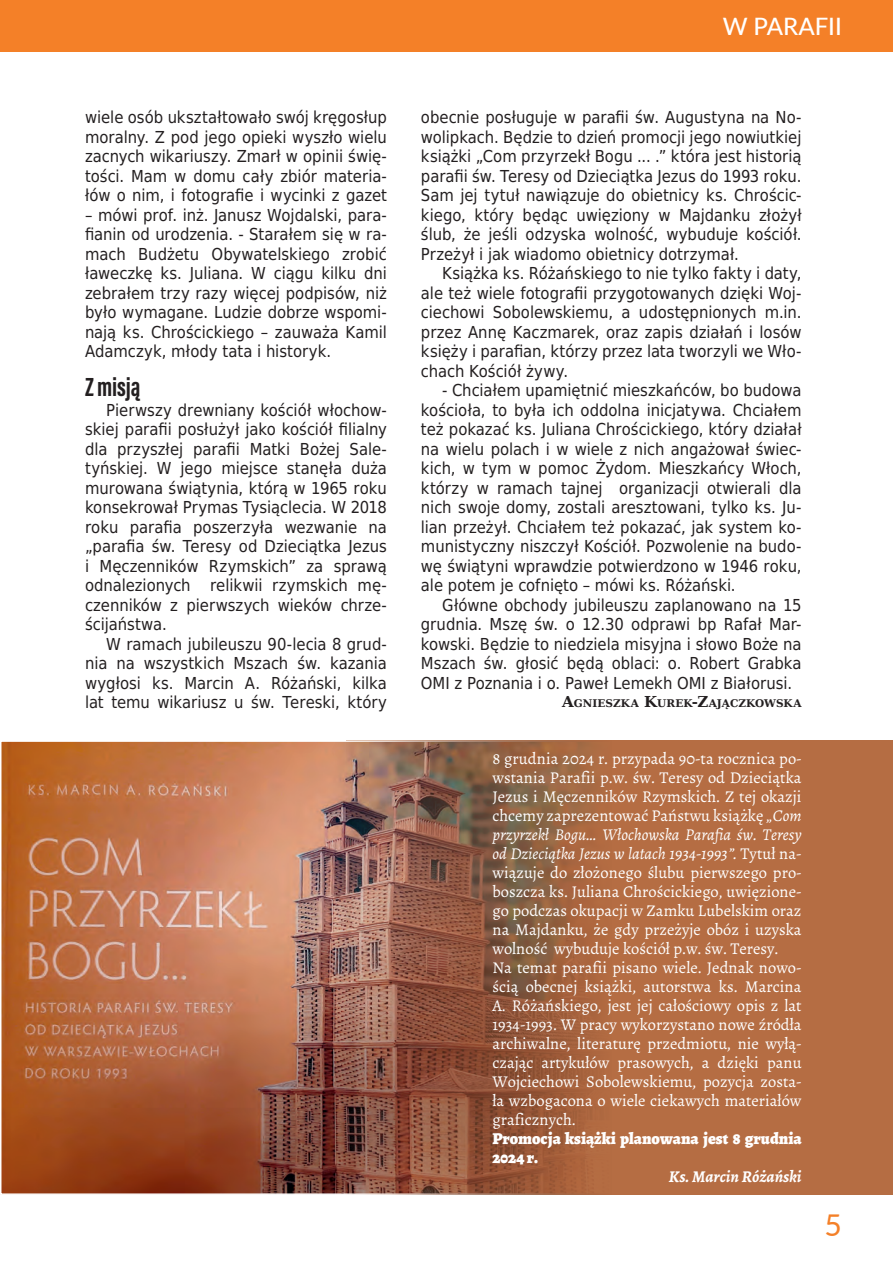
<style>
.page{position:relative;width:893px;height:1263px;background:#fff}
.page>*{position:absolute;margin:0;border:0;box-sizing:border-box;transform-origin:0 0}
.t1{font:30px "Lato";color:#f48028}
.Akapit_z_listą{font:700 27px "Acumin Pro Extra Cond";letter-spacing:-.005em;color:#231f20}
.t2{font:500 24px "Lato";color:#fff}
.Akapit_z_listą-2{font:16.5px/19.5px "DejaVu Sans Condensed";color:#231f20;text-align:justify}
.t3{font:16.5px/18.9px "Alegreya";color:#fff;text-align:justify}
.t4{font:900 16.5px/19px "Alegreya";color:#fff}
.t5{font:italic 700 16.5px "Alegreya";color:#fff}
.Akapit_z_listą-3{font:700 10.5px "DejaVu Serif";letter-spacing:.005em;color:#231f20}
.s1{font-size:15px}
.s2{font-style:italic}
</style>
<div class="page">
<div style="left:346px;top:740px;width:547px;height:455px;background:#b56d43"></div>
<img style="left:3px;top:743px;width:595px;height:449px">
<div style="left:0;top:740px;width:612px;height:455px;border:2px solid #fff"></div>
<img style="left:0;top:51px;width:1px;height:976px">
<div style="left:0;top:0;width:893px;height:51px;background:#f48028"></div>
<p class="Akapit_z_listą-2" style="left:85px;top:107px;width:303px">wiele osób ukształtowało swój kręgosłup moralny. Z pod jego opieki wyszło wielu zacnych wikariuszy. Zmarł w opinii świę&shy;tości. Mam w domu cały zbiór materia&shy;łów o nim, i fotografie i wycinki z gazet</p>
<p class="Akapit_z_listą-2" style="left:85px;top:205px;width:303px">– mówi prof. inż. Janusz Wojdalski, para&shy;fianin od urodzenia. - Starałem się w ra&shy;mach Budżetu Obywatelskiego zrobić ławeczkę ks. Juliana. W ciągu kilku dni zebrałem trzy razy więcej podpisów, niż było wymagane. Ludzie dobrze wspomi&shy;nają ks. Chrościckiego – zauważa Kamil Adamczyk, młody tata i historyk.</p>
<p class="Akapit_z_listą" style="left:85px;top:370px;width:57px">Z misją</p>
<p class="Akapit_z_listą-2" style="left:85px;top:400px;width:303px;text-indent:21px">Pierwszy drewniany kościół włochow&shy;skiej parafii posłużył jako kościół filialny dla przyszłej parafii Matki Bożej Sale&shy;tyńskiej. W jego miejsce stanęła duża murowana świątynia, którą w 1965 roku konsekrował Prymas Tysiąclecia. W 2018 roku parafia poszerzyła wezwanie na „parafia św. Teresy od Dzieciątka Jezus i Męczenników Rzymskich” za sprawą odnalezionych relikwii rzymskich mę&shy;czenników z pierwszych wieków chrze&shy;ścijaństwa.</p>
<p class="Akapit_z_listą-2" style="left:85px;top:634px;width:303px;text-indent:21px">W ramach jubileuszu 90-lecia 8 grud&shy;nia na wszystkich Mszach św. kazania wygłosi ks. Marcin A. Różański, kilka lat temu wikariusz u św. Tereski, który</p>
<p class="t2" style="left:723px;top:9px;width:121px">W PARAFII</p>
<p class="Akapit_z_listą-2" style="left:421px;top:107px;width:382px">obecnie posługuje w parafii św. Augustyna na No&shy;wolipkach. Będzie to dzień promocji jego nowiutkiej książki „Com przyrzekł Bogu ... .” która jest historią parafii św. Teresy od Dzieciątka Jezus do 1993 roku.<br>Sam jej tytuł nawiązuje do obietnicy ks. Chrościc&shy;kiego, który będąc uwięziony w Majdanku złożył ślub, że jeśli odzyska wolność, wybuduje kościół.<br>Przeżył i jak wiadomo obietnicy dotrzymał.</p>
<p class="Akapit_z_listą-2" style="left:421px;top:263px;width:382px;text-indent:21px">Książka ks. Różańskiego to nie tylko fakty i daty, ale też wiele fotografii przygotowanych dzięki Woj&shy;ciechowi Sobolewskiemu, a udostępnionych m.in. przez Annę Kaczmarek, oraz zapis działań i losów księży i parafian, którzy przez lata tworzyli we Wło&shy;chach Kościół żywy.</p>
<p class="Akapit_z_listą-2" style="left:421px;top:380px;width:382px;text-indent:21px">- Chciałem upamiętnić mieszkańców, bo budowa kościoła, to była ich oddolna inicjatywa. Chciałem też pokazać ks. Juliana Chrościckiego, który działał na wielu polach i w wiele z nich angażował świec&shy;kich, w tym w pomoc Żydom. Mieszkańcy Włoch, którzy w ramach tajnej organizacji otwierali dla nich swoje domy, zostali aresztowani, tylko ks. Ju&shy;lian przeżył. Chciałem też pokazać, jak system ko&shy;munistyczny niszczył Kościół. Pozwolenie na budo&shy;wę świątyni wprawdzie potwierdzono w 1946 roku, ale potem je cofnięto – mówi ks. Różański.</p>
<p class="Akapit_z_listą-2" style="left:421px;top:595px;width:382px;text-indent:21px">Główne obchody jubileuszu zaplanowano na 15 grudnia. Mszę św. o 12.30 odprawi bp Rafał Mar&shy;kowski. Będzie to niedziela misyjna i słowo Boże na Mszach św. głosić będą oblaci: o. Robert Grabka OMI z Poznania i o. Paweł Lemekh OMI z Białorusi.</p>
<p class="Akapit_z_listą-3" style="left:562px;top:695px;width:241px"><span class="s1">A</span>GNIESZKA <span class="s1">K</span>UREK<span class="s1">-Z</span>AJĄCZKOWSKA</p>
<p class="t3" style="left:492px;top:749px;width:311px">8 grudnia 2024 r. przypada 90-ta rocznica po&shy;wstania Parafii p.w. św. Teresy od Dzieciątka Jezus i Męczenników Rzymskich. Z tej okazji chcemy zaprezentować Państwu książkę <span class="s2">„Com przyrzekł Bogu… Włochowska Parafia św. Teresy od Dzieciątka Jezus w latach 1934-1993”.</span> Tytuł na&shy;wiązuje do złożonego ślubu pierwszego pro&shy;boszcza ks. Juliana Chrościckiego, uwięzione&shy;go podczas okupacji w Zamku Lubelskim oraz na Majdanku, że gdy przeżyje obóz i uzyska wolność wybuduje kościół p.w. św. Teresy.</p>
<p class="t3" style="left:492px;top:958px;width:311px">Na temat parafii pisano wiele. Jednak nowo&shy;ścią obecnej książki, autorstwa ks. Marcina A. Różańskiego, jest jej całościowy opis z lat 1934-1993. W pracy wykorzystano nowe źródła archiwalne, literaturę przedmiotu, nie wyłą&shy;czając artykułów prasowych, a dzięki panu Wojciechowi Sobolewskiemu, pozycja zosta&shy;ła wzbogacona o wiele ciekawych materiałów graficznych.</p>
<p class="t4" style="left:492px;top:1128px;width:311px">Promocja książki planowana jest 8 grudnia<br>2024 r.</p>
<p class="t5" style="left:669px;top:1165px;width:134px">Ks. Marcin Różański</p>
<p class="t1" style="left:824px;top:1204px;width:19px">5</p>
</div>
